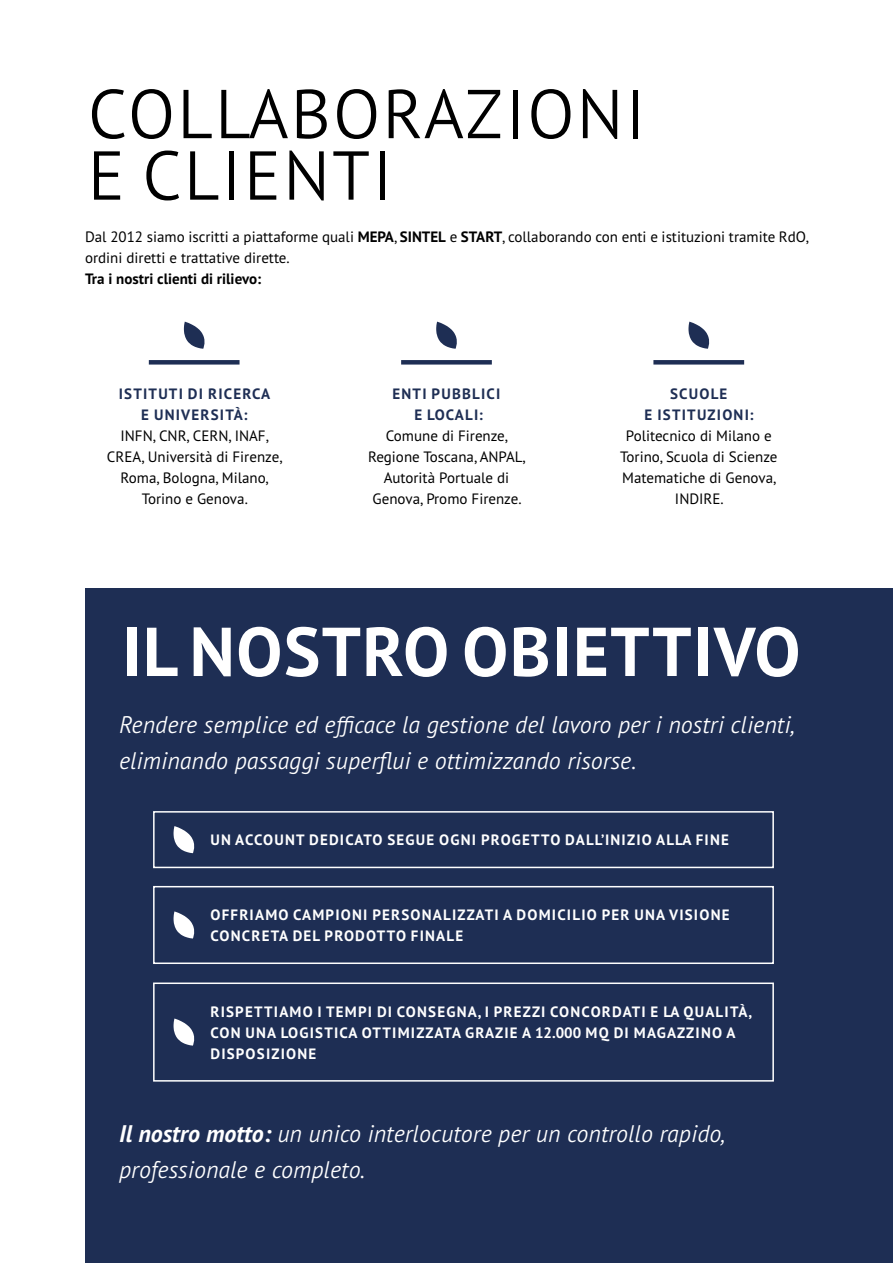
<style>
.page{position:relative;width:893px;height:1263px;background:#fff}
.page>*{position:absolute;margin:0;border:0;box-sizing:border-box;transform-origin:0 0}
.t1{font:300 69px/61.5px "PT Sans Pro";letter-spacing:.03em;color:#000}
.t2{font:700 69px "PT Sans Pro";letter-spacing:.02em;color:#fff}
.t3{font:italic 300 24px/36px "PT Sans Pro";color:#fff}
.t4{font:15px/21px "PT Sans Pro";color:#000;text-align:center}
.t5{font:700 15px/21px "PT Sans Pro";letter-spacing:.08em;color:#fff}
.t6{font:700 15px/21px "PT Sans Pro";letter-spacing:.08em;color:#1e2e54;text-align:center}
.t7{font:700 15px "PT Sans Pro";color:#000}
.s1{font-weight:700}
</style>
<div class="page">
<div style="left:85px;top:589px;width:808px;height:674px;background:#1e2e54"></div>
<div style="left:153px;top:811px;width:621px;height:57px;border:2px solid #fff"></div>
<div style="left:153px;top:886px;width:621px;height:78px;border:2px solid #fff"></div>
<div style="left:153px;top:982px;width:621px;height:99px;border:2px solid #fff"></div>
<div style="left:149px;top:360px;width:91px;height:5px;background:#1e2e54"></div>
<div style="left:401px;top:360px;width:91px;height:5px;background:#1e2e54"></div>
<div style="left:653px;top:360px;width:91px;height:5px;background:#1e2e54"></div>
<svg style="left:173px;top:826px;width:22px;height:27px"></svg>
<svg style="left:184px;top:322px;width:21px;height:27px"></svg>
<svg style="left:436px;top:322px;width:21px;height:27px"></svg>
<svg style="left:688px;top:322px;width:22px;height:27px"></svg>
<svg style="left:173px;top:911px;width:22px;height:27px"></svg>
<svg style="left:173px;top:1018px;width:22px;height:28px"></svg>
<h1 class="t1" style="left:88px;top:81px;width:559px">COLLABORAZIONI<br>E CLIENTI</h1>
<p class="t4" style="left:85px;top:226px;width:726px;text-align:left">Dal 2012 siamo iscritti a piattaforme quali <span class="s1">MEPA</span>, <span class="s1">SINTEL</span> e <span class="s1">START</span>, collaborando con enti e istituzioni tramite RdO, ordini diretti e trattative dirette.</p>
<p class="t7" style="left:85px;top:269px;width:178px">Tra i nostri clienti di rilievo:</p>
<p class="t6" style="left:119px;top:383px;width:153px">ISTITUTI DI RICERCA<br>E UNIVERSITÀ:</p>
<p class="t4" style="left:107px;top:424px;width:177px">INFN, CNR, CERN, INAF,<br>CREA, Università di Firenze,<br>Roma, Bologna, Milano,<br>Torino e Genova.</p>
<p class="t6" style="left:393px;top:383px;width:109px">ENTI PUBBLICI<br>E LOCALI:</p>
<p class="t4" style="left:368px;top:424px;width:159px">Comune di Firenze,<br>Regione Toscana, ANPAL,<br>Autorità Portuale di<br>Genova, Promo Firenze.</p>
<p class="t6" style="left:645px;top:383px;width:110px">SCUOLE<br>E ISTITUZIONI:</p>
<p class="t4" style="left:620px;top:424px;width:159px">Politecnico di Milano e<br>Torino, Scuola di Scienze<br>Matematiche di Genova,<br>INDIRE.</p>
<h1 class="t2" style="left:122px;top:606px;width:680px">IL NOSTRO OBIETTIVO</h1>
<h2 class="t3" style="left:119px;top:706px;width:678px">Rendere semplice ed efficace la gestione del lavoro per i nostri clienti, eliminando passaggi superflui e ottimizzando risorse.</h2>
<p class="t5" style="left:210px;top:829px;width:520px">UN ACCOUNT DEDICATO SEGUE OGNI PROGETTO DALL’INIZIO ALLA FINE</p>
<p class="t5" style="left:210px;top:904px;width:521px">OFFRIAMO CAMPIONI PERSONALIZZATI A DOMICILIO PER UNA VISIONE<br>CONCRETA DEL PRODOTTO FINALE</p>
<p class="t5" style="left:210px;top:1001px;width:543px">RISPETTIAMO I TEMPI DI CONSEGNA, I PREZZI CONCORDATI E LA QUALITÀ,<br>CON UNA LOGISTICA OTTIMIZZATA GRAZIE A 12.000 MQ DI MAGAZZINO A<br>DISPOSIZIONE</p>
<h2 class="t3" style="left:119px;top:1115px;width:608px"><span class="s1">Il nostro motto:</span> un unico interlocutore per un controllo rapido, professionale e completo.</h2>
</div>
